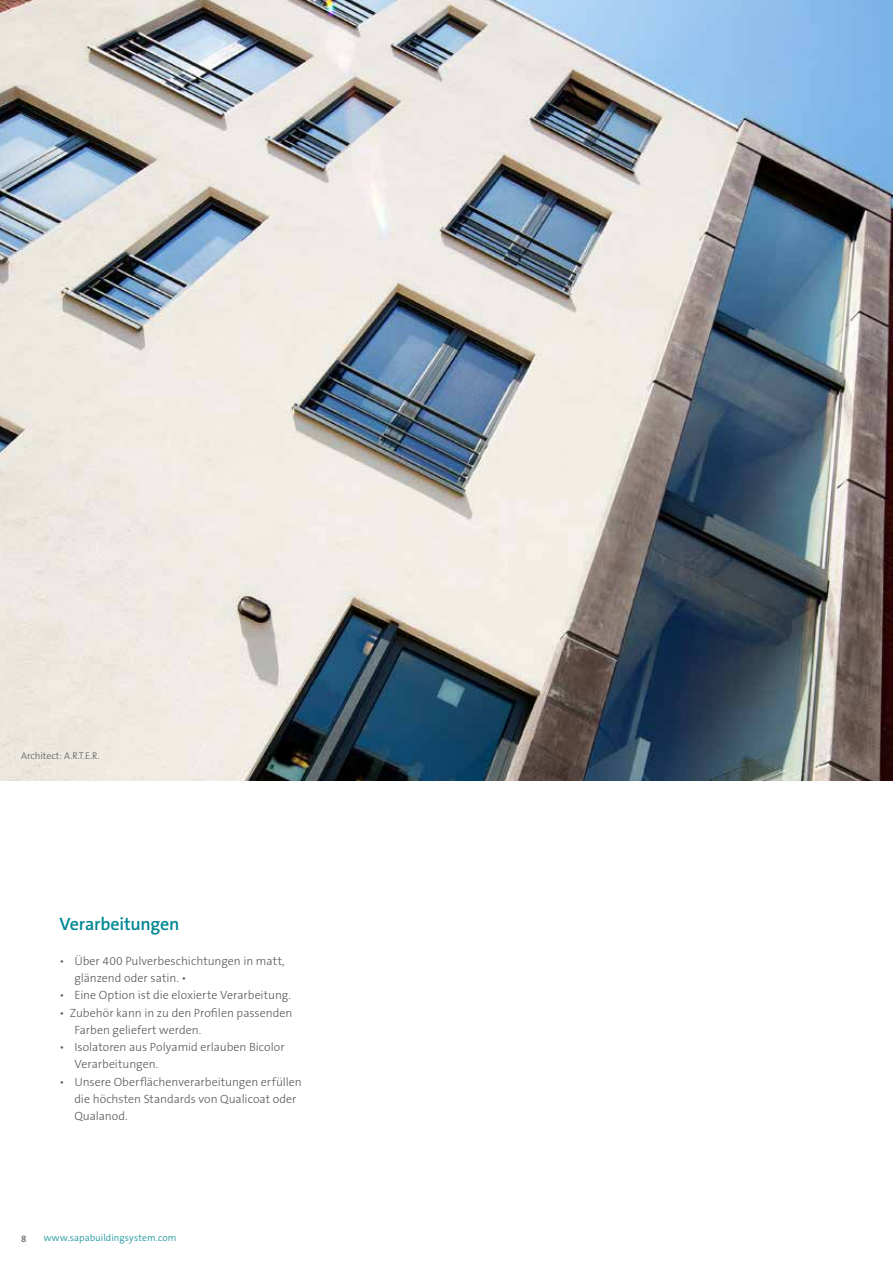
<style>
.page{position:relative;width:893px;height:1263px;background:#fff}
.page>*{position:absolute;margin:0;border:0;box-sizing:border-box;transform-origin:0 0}
.t1{font:600 18px "The Sans B W6";letter-spacing:-.01em;color:#008894}
.t2{font:300 12px/17.2px "The Sans B W3";color:#58585a}
.t3{font:300 9.75px "The Sans B W3";letter-spacing:.01em;color:#008894}
.t4{font:300 9.75px "The Sans B W3";color:#58585a}
.t5{font:700 9.75px "The Sans B W7";color:#7e7b72}
</style>
<div class="page">
<img style="left:0;top:0;width:893px;height:780px">
<p class="t4" style="left:21px;top:749px;width:80px">Architect: A.R.T.E.R.</p>
<h1 class="t1" style="left:60px;top:913px;width:121px">Verarbeitungen</h1>
<p class="t2" style="left:74px;top:952px;width:212px;text-indent:-15px">• Über 400 Pulverbeschichtungen in matt, glänzend oder satin. •</p>
<p class="t2" style="left:60px;top:987px;width:233px">• Eine Option ist die eloxierte Verarbeitung.</p>
<p class="t2" style="left:74px;top:1004px;width:220px;text-indent:-15px">• Zubehör kann in zu den Profilen passenden<br>Farben geliefert werden.</p>
<p class="t2" style="left:74px;top:1038px;width:212px;text-indent:-15px">• Isolatoren aus Polyamid erlauben Bicolor<br>Verarbeitungen.</p>
<p class="t2" style="left:74px;top:1073px;width:229px;text-indent:-15px">• Unsere Oberflächenverarbeitungen erfüllen die höchsten Standards von Qualicoat oder<br>Qualanod.</p>
<p class="t5" style="left:21px;top:1232px;width:7px">8</p>
<p class="t3" style="left:44px;top:1232px;width:134px">www.sapabuildingsystem.com</p>
</div>
